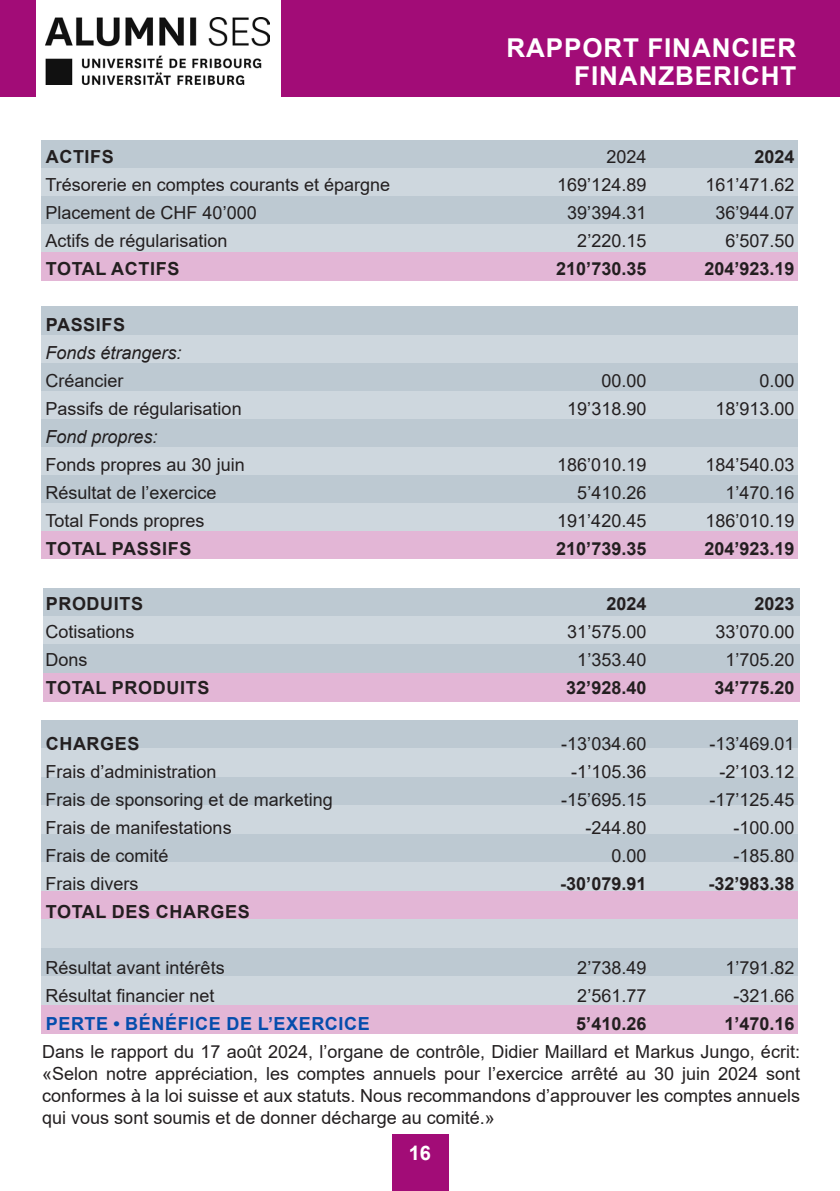
<style>
.page{position:relative;width:840px;height:1191px;background:#fff}
.page>*{position:absolute;margin:0;border:0;box-sizing:border-box;transform-origin:0 0}
.Title_1{font:700 26px "Arial";letter-spacing:.035em;color:#fff}
.t1{font:700 20px "Arial";color:#fff}
.Text_Tabelle{font:18px "Arial";color:#231f20}
.Zahlen_Tabelle{font:18px "Arial";color:#231f20}
.texte_courant{font:18px/22px "Arial";color:#231f20;text-align:justify}
.Zahlen_Tabelle-2{font:700 18px "Arial";color:#231f20}
.Text_Tabelle-2{font:700 18px "Arial";letter-spacing:.035em;color:#231f20}
.Text_Tabelle-3{font:italic 18px "Arial";color:#231f20}
.Text_Tabelle-4{font:700 18px "Arial";letter-spacing:.035em;color:#054dac}
</style>
<div class="page">
<div style="left:0;top:0;width:839px;height:96px;background:#a20c77"></div>
<div style="left:391px;top:1134px;width:57px;height:57px;background:#a20c77"></div>
<div style="left:42px;top:140px;width:755px;height:29px;background:#bdc9d2"></div>
<div style="left:42px;top:169px;width:755px;height:28px;background:#ced7de"></div>
<div style="left:42px;top:196px;width:755px;height:28px;background:#bdc9d2"></div>
<div style="left:42px;top:224px;width:755px;height:28px;background:#ced7de"></div>
<div style="left:42px;top:252px;width:755px;height:28px;background:#e3b6d6"></div>
<div style="left:42px;top:335px;width:755px;height:28px;background:#ced7de"></div>
<div style="left:42px;top:363px;width:755px;height:28px;background:#bdc9d2"></div>
<div style="left:42px;top:307px;width:755px;height:28px;background:#bdc9d2"></div>
<div style="left:42px;top:720px;width:755px;height:29px;background:#bdc9d2"></div>
<div style="left:42px;top:391px;width:755px;height:28px;background:#ced7de"></div>
<div style="left:42px;top:419px;width:755px;height:28px;background:#bdc9d2"></div>
<div style="left:42px;top:447px;width:755px;height:28px;background:#ced7de"></div>
<div style="left:42px;top:475px;width:755px;height:28px;background:#bdc9d2"></div>
<div style="left:42px;top:503px;width:755px;height:28px;background:#ced7de"></div>
<div style="left:42px;top:531px;width:755px;height:28px;background:#e3b6d6"></div>
<div style="left:43px;top:588px;width:756px;height:28px;background:#bdc9d2"></div>
<div style="left:43px;top:616px;width:756px;height:28px;background:#ced7de"></div>
<div style="left:43px;top:644px;width:756px;height:29px;background:#bdc9d2"></div>
<div style="left:43px;top:673px;width:756px;height:28px;background:#e3b6d6"></div>
<div style="left:42px;top:748px;width:755px;height:29px;background:#ced7de"></div>
<div style="left:42px;top:777px;width:755px;height:28px;background:#bdc9d2"></div>
<div style="left:42px;top:806px;width:755px;height:28px;background:#ced7de"></div>
<div style="left:42px;top:834px;width:755px;height:28px;background:#bdc9d2"></div>
<div style="left:42px;top:862px;width:755px;height:29px;background:#ced7de"></div>
<div style="left:42px;top:891px;width:755px;height:28px;background:#e3b6d6"></div>
<div style="left:42px;top:919px;width:755px;height:28px;background:#ced7de"></div>
<div style="left:42px;top:948px;width:755px;height:28px;background:#bdc9d2"></div>
<div style="left:42px;top:976px;width:755px;height:28px;background:#ced7de"></div>
<div style="left:42px;top:1005px;width:755px;height:28px;background:#e3b6d6"></div>
<div style="left:37px;top:0;width:244px;height:98px;background:#fff"></div>
<img style="left:45px;top:17px;width:225px;height:68px">
<p class="Text_Tabelle-2" style="left:46px;top:144px;width:70px">ACTIFS</p>
<p class="Text_Tabelle" style="left:45px;top:172px;width:346px">Trésorerie en comptes courants et épargne</p>
<p class="Text_Tabelle" style="left:45px;top:200px;width:213px">Placement de CHF 40’000</p>
<p class="Text_Tabelle" style="left:45px;top:228px;width:184px">Actifs de régularisation</p>
<p class="Text_Tabelle-2" style="left:46px;top:256px;width:135px">TOTAL ACTIFS</p>
<p class="Text_Tabelle-2" style="left:46px;top:312px;width:81px">PASSIFS</p>
<p class="Text_Tabelle-3" style="left:45px;top:341px;width:138px">Fonds étrangers:</p>
<p class="Text_Tabelle" style="left:45px;top:368px;width:80px">Créancier</p>
<p class="Text_Tabelle" style="left:45px;top:396px;width:198px">Passifs de régularisation</p>
<p class="Text_Tabelle-3" style="left:45px;top:425px;width:114px">Fond propres:</p>
<p class="Text_Tabelle" style="left:45px;top:452px;width:201px">Fonds propres au 30 juin</p>
<p class="Text_Tabelle" style="left:45px;top:480px;width:173px">Résultat de l’exercice</p>
<p class="Text_Tabelle" style="left:45px;top:508px;width:161px">Total Fonds propres</p>
<p class="Text_Tabelle-2" style="left:46px;top:536px;width:147px">TOTAL PASSIFS</p>
<p class="Text_Tabelle-2" style="left:46px;top:591px;width:99px">PRODUITS</p>
<p class="Text_Tabelle" style="left:45px;top:619px;width:91px">Cotisations</p>
<p class="Text_Tabelle" style="left:45px;top:647px;width:44px">Dons</p>
<p class="Text_Tabelle-2" style="left:46px;top:675px;width:165px">TOTAL PRODUITS</p>
<p class="Text_Tabelle-2" style="left:46px;top:731px;width:95px">CHARGES</p>
<p class="Text_Tabelle" style="left:45px;top:759px;width:173px">Frais d’administration</p>
<p class="Text_Tabelle" style="left:45px;top:787px;width:289px">Frais de sponsoring et de marketing</p>
<p class="Text_Tabelle" style="left:45px;top:815px;width:188px">Frais de manifestations</p>
<p class="Text_Tabelle" style="left:45px;top:843px;width:125px">Frais de comité</p>
<p class="Text_Tabelle" style="left:45px;top:871px;width:95px">Frais divers</p>
<p class="Text_Tabelle-2" style="left:46px;top:899px;width:205px">TOTAL DES CHARGES</p>
<p class="Text_Tabelle" style="left:45px;top:955px;width:181px">Résultat avant intérêts</p>
<p class="Text_Tabelle" style="left:45px;top:983px;width:171px">Résultat financier net</p>
<p class="Text_Tabelle-4" style="left:46px;top:1011px;width:325px">PERTE • BÉNÉFICE DE L’EXERCICE</p>
<p class="Title_1" style="left:506px;top:30px;width:291px">RAPPORT FINANCIER</p>
<p class="Title_1" style="left:574px;top:58px;width:223px">FINANZBERICHT</p>
<p class="Zahlen_Tabelle" style="left:606px;top:144px;width:42px">2024</p>
<p class="Zahlen_Tabelle" style="left:557px;top:172px;width:91px">169’124.89</p>
<p class="Zahlen_Tabelle" style="left:567px;top:200px;width:81px">39’394.31</p>
<p class="Zahlen_Tabelle" style="left:577px;top:228px;width:71px">2’220.15</p>
<p class="Zahlen_Tabelle-2" style="left:556px;top:256px;width:92px">210’730.35</p>
<p class="Zahlen_Tabelle" style="left:601px;top:368px;width:47px">00.00</p>
<p class="Zahlen_Tabelle" style="left:567px;top:396px;width:81px">19’318.90</p>
<p class="Zahlen_Tabelle" style="left:557px;top:452px;width:91px">186’010.19</p>
<p class="Zahlen_Tabelle" style="left:577px;top:480px;width:71px">5’410.26</p>
<p class="Zahlen_Tabelle" style="left:557px;top:508px;width:91px">191’420.45</p>
<p class="Zahlen_Tabelle-2" style="left:556px;top:536px;width:92px">210’739.35</p>
<p class="Zahlen_Tabelle-2" style="left:606px;top:591px;width:42px">2024</p>
<p class="Zahlen_Tabelle" style="left:567px;top:619px;width:81px">31’575.00</p>
<p class="Zahlen_Tabelle" style="left:577px;top:647px;width:71px">1’353.40</p>
<p class="Zahlen_Tabelle-2" style="left:566px;top:675px;width:82px">32’928.40</p>
<p class="Zahlen_Tabelle" style="left:561px;top:731px;width:87px">-13’034.60</p>
<p class="Zahlen_Tabelle" style="left:571px;top:759px;width:77px">-1’105.36</p>
<p class="Zahlen_Tabelle" style="left:561px;top:787px;width:87px">-15’695.15</p>
<p class="Zahlen_Tabelle" style="left:585px;top:815px;width:63px">-244.80</p>
<p class="Zahlen_Tabelle" style="left:611px;top:843px;width:37px">0.00</p>
<p class="Zahlen_Tabelle-2" style="left:560px;top:871px;width:88px">-30’079.91</p>
<p class="Zahlen_Tabelle" style="left:577px;top:955px;width:71px">2’738.49</p>
<p class="Zahlen_Tabelle" style="left:577px;top:983px;width:71px">2’561.77</p>
<p class="Zahlen_Tabelle-2" style="left:576px;top:1011px;width:72px">5’410.26</p>
<p class="Zahlen_Tabelle-2" style="left:754px;top:144px;width:42px">2024</p>
<p class="Zahlen_Tabelle" style="left:705px;top:172px;width:91px">161’471.62</p>
<p class="Zahlen_Tabelle" style="left:715px;top:200px;width:81px">36’944.07</p>
<p class="Zahlen_Tabelle" style="left:725px;top:228px;width:71px">6’507.50</p>
<p class="Zahlen_Tabelle-2" style="left:704px;top:256px;width:92px">204’923.19</p>
<p class="Zahlen_Tabelle" style="left:759px;top:368px;width:37px">0.00</p>
<p class="Zahlen_Tabelle" style="left:715px;top:396px;width:81px">18’913.00</p>
<p class="Zahlen_Tabelle" style="left:705px;top:452px;width:91px">184’540.03</p>
<p class="Zahlen_Tabelle" style="left:725px;top:480px;width:71px">1’470.16</p>
<p class="Zahlen_Tabelle" style="left:705px;top:508px;width:91px">186’010.19</p>
<p class="Zahlen_Tabelle-2" style="left:704px;top:536px;width:92px">204’923.19</p>
<p class="Zahlen_Tabelle-2" style="left:754px;top:591px;width:42px">2023</p>
<p class="Zahlen_Tabelle" style="left:715px;top:619px;width:81px">33’070.00</p>
<p class="Zahlen_Tabelle" style="left:725px;top:647px;width:71px">1’705.20</p>
<p class="Zahlen_Tabelle-2" style="left:714px;top:675px;width:82px">34’775.20</p>
<p class="Zahlen_Tabelle" style="left:709px;top:731px;width:87px">-13’469.01</p>
<p class="Zahlen_Tabelle" style="left:719px;top:759px;width:77px">-2’103.12</p>
<p class="Zahlen_Tabelle" style="left:709px;top:787px;width:87px">-17’125.45</p>
<p class="Zahlen_Tabelle" style="left:733px;top:815px;width:63px">-100.00</p>
<p class="Zahlen_Tabelle" style="left:733px;top:843px;width:63px">-185.80</p>
<p class="Zahlen_Tabelle-2" style="left:708px;top:871px;width:88px">-32’983.38</p>
<p class="Zahlen_Tabelle" style="left:725px;top:955px;width:71px">1’791.82</p>
<p class="Zahlen_Tabelle" style="left:733px;top:983px;width:63px">-321.66</p>
<p class="Zahlen_Tabelle-2" style="left:724px;top:1011px;width:72px">1’470.16</p>
<p class="texte_courant" style="left:42px;top:1040px;width:759px">Dans le rapport du 17 août 2024, l’organe de contrôle, Didier Maillard et Markus Jungo, écrit: «Selon notre appréciation, les comptes annuels pour l’exercice arrêté au 30 juin 2024 sont conformes à la loi suisse et aux statuts. Nous recommandons d’approuver les comptes annuels qui vous sont soumis et de donner décharge au comité.»</p>
<p class="t1" style="left:408px;top:1139px;width:24px">16</p>
</div>
